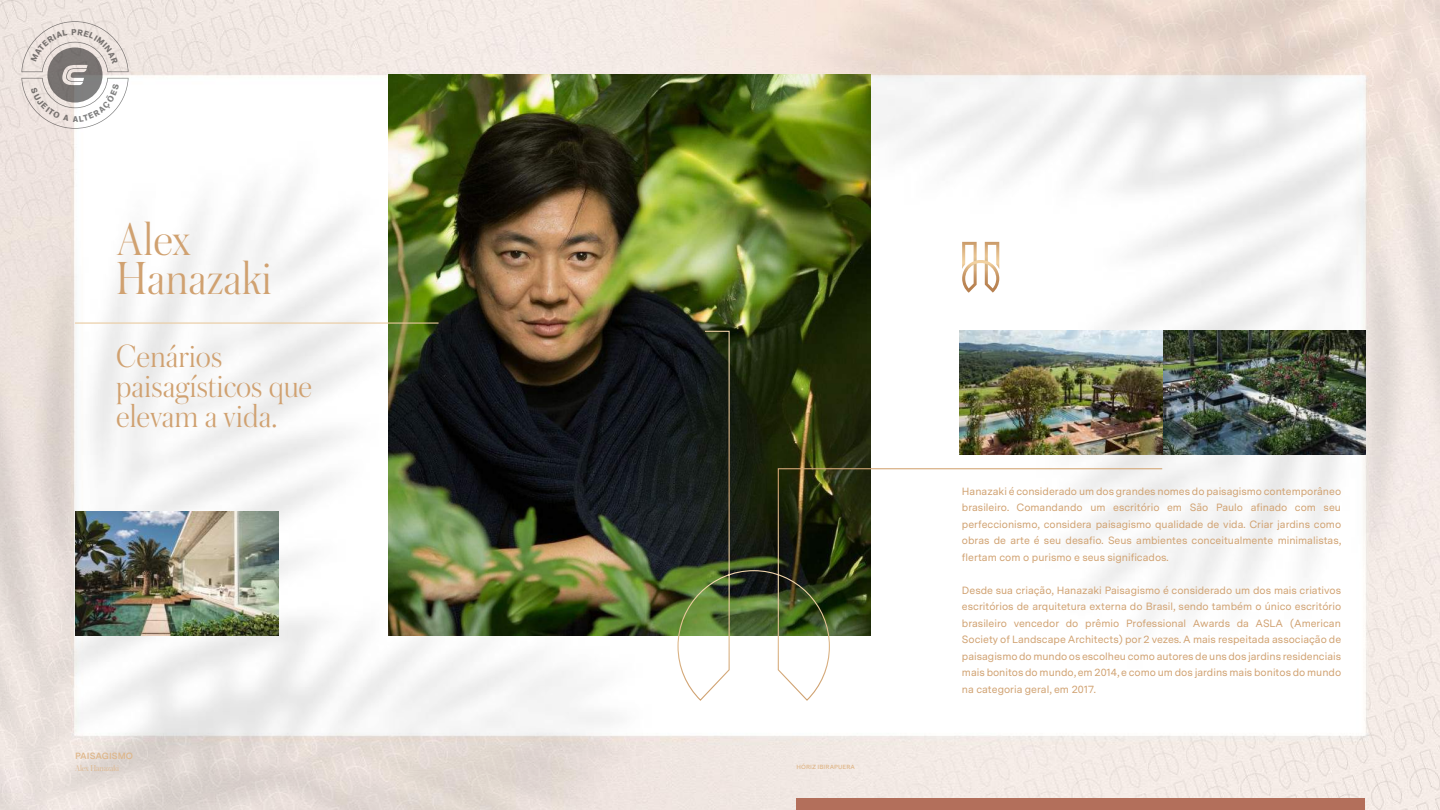
<style>
.page{position:relative;width:1440px;height:810px;background:#fff}
.page>*{position:absolute;margin:0;border:0;box-sizing:border-box;transform-origin:0 0}
.t1{font:300 48.75px/38.5px "Austin";color:#d0a170}
.t2{font:300 33.75px/30.1px "Austin";color:#d0a170}
.t3{font:10.5px/16.5px "Messina Sans";color:#d0a170;text-align:justify}
.t4{font:300 9px "Austin";color:#dfb688}
.t5{font:600 9px "Messina Sans";letter-spacing:.01em;color:#dfb688}
.t6{font:600 6px "Messina Sans";letter-spacing:.01em;color:#dfb688}
</style>
<div class="page">
<img style="left:0;top:0;width:1440px;height:810px">
<img style="left:0;top:142px;width:652px;height:668px">
<img style="left:788px;top:0;width:652px;height:668px">
<div style="left:797px;top:799px;width:568px;height:11px;background:#b36f5b"></div>
<img style="left:388px;top:75px;width:483px;height:247px">
<svg style="left:74px;top:322px;width:1089px;height:380px"></svg>
<img style="left:959px;top:331px;width:406px;height:124px">
<img style="left:75px;top:512px;width:204px;height:124px">
<svg style="left:962px;top:242px;width:37px;height:51px"></svg>
<svg style="left:21px;top:21px;width:108px;height:108px"></svg>
<h1 class="t1" style="left:116px;top:218px;width:157px">Alex<br>Hanazaki</h1>
<h2 class="t2" style="left:116px;top:339px;width:197px">Cenários paisagísticos que elevam a vida.</h2>
<p class="t5" style="left:75px;top:749px;width:60px">PAISAGISMO</p>
<p class="t4" style="left:75px;top:762px;width:46px">Alex Hanazaki</p>
<p class="t6" style="left:797px;top:763px;width:60px">HÓRIZ IBIRAPUERA</p>
<p class="t3" style="left:962px;top:482px;width:381px">Hanazaki é considerado um dos grandes nomes do paisagismo contemporâneo brasileiro. Comandando um escritório em São Paulo afinado com seu perfeccionismo, considera paisagismo qualidade de vida. Criar jardins como obras de arte é seu desafio. Seus ambientes conceitualmente minimalistas, flertam com o purismo e seus significados.</p>
<p class="t3" style="left:962px;top:581px;width:381px">Desde sua criação, Hanazaki Paisagismo é considerado um dos mais criativos escritórios de arquitetura externa do Brasil, sendo também o único escritório brasileiro vencedor do prêmio Professional Awards da ASLA (American Society of Landscape Architects) por 2 vezes. A mais respeitada associação de paisagismo do mundo os escolheu como autores de uns dos jardins residenciais mais bonitos do mundo, em 2014, e como um dos jardins mais bonitos do mundo na categoria geral, em 2017.</p>
</div>
